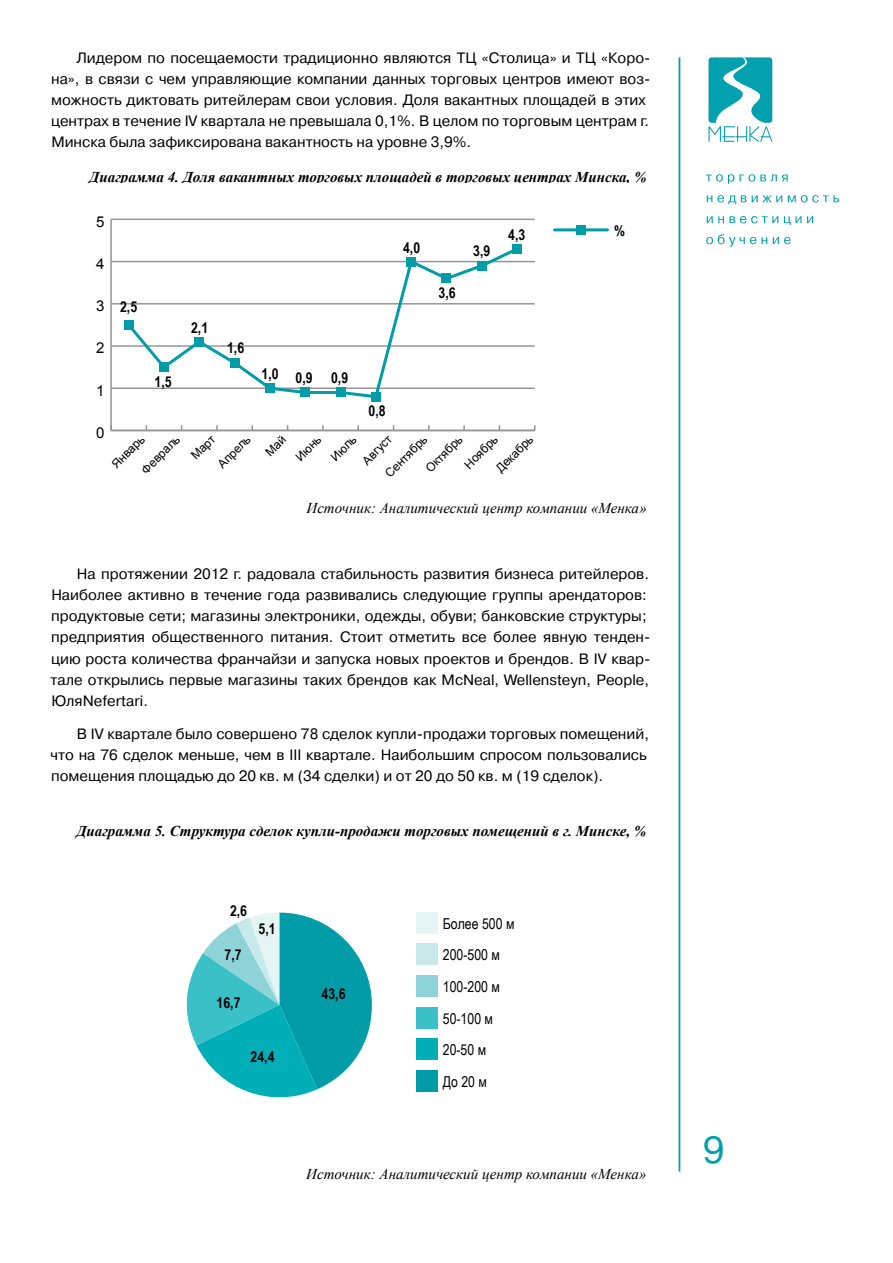
<style>
.page{position:relative;width:893px;height:1263px;background:#fff}
.page>*{position:absolute;margin:0;border:0;box-sizing:border-box;transform-origin:0 0}
.t1{font:37.5px "Pragmatica C";color:#00a0af}
.t2{font:15px/21px "Pragmatica C";color:#000}
.t3{font:italic 700 15px "Times New Roman";color:#000}
.t4{font:italic 15px "Times New Roman";color:#000}
.t5{font:700 15px "Arial Narrow";color:#000}
.t6{font:15px/31.7px "Arial Narrow";color:#000}
.t7{font:15px "Arial";color:#000}
.t8{font:12px "Arial";color:#000}
</style>
<div class="page">
<hr style="left:679px;top:57px;width:1px;height:1114px;background:#00a0af">
<svg style="left:706px;top:174px;width:28px;height:10px"></svg>
<svg style="left:740px;top:174px;width:48px;height:8px"></svg>
<svg style="left:707px;top:195px;width:39px;height:9px"></svg>
<svg style="left:752px;top:195px;width:30px;height:7px"></svg>
<svg style="left:788px;top:195px;width:51px;height:8px"></svg>
<svg style="left:707px;top:216px;width:71px;height:7px"></svg>
<svg style="left:784px;top:216px;width:29px;height:9px"></svg>
<svg style="left:706px;top:234px;width:61px;height:13px"></svg>
<svg style="left:773px;top:237px;width:17px;height:7px"></svg>
<svg style="left:708px;top:57px;width:64px;height:85px"></svg>
<hr style="left:110px;top:219px;width:2px;height:211px;background:#939598">
<hr style="left:111px;top:430px;width:424px;height:1px;background:#939598">
<hr style="left:111px;top:387px;width:424px;height:2px;background:#939598">
<hr style="left:111px;top:345px;width:424px;height:2px;background:#939598">
<hr style="left:111px;top:303px;width:424px;height:2px;background:#939598">
<hr style="left:111px;top:261px;width:424px;height:1px;background:#939598">
<hr style="left:111px;top:219px;width:424px;height:1px;background:#939598">
<hr style="left:554px;top:228px;width:53px;height:3px;background:#009ca7">
<svg style="left:124px;top:321px;width:185px;height:75px"></svg>
<hr style="left:305px;top:391px;width:36px;height:3px;background:#009ca7">
<svg style="left:337px;top:245px;width:184px;height:155px"></svg>
<div style="left:576px;top:225px;width:9px;height:9px;background:#009ca7"></div>
<div style="left:124px;top:320px;width:9px;height:9px;background:#009ca7"></div>
<div style="left:159px;top:363px;width:9px;height:9px;background:#009ca7"></div>
<div style="left:195px;top:337px;width:9px;height:9px;background:#009ca7"></div>
<div style="left:230px;top:358px;width:9px;height:9px;background:#009ca7"></div>
<div style="left:265px;top:384px;width:9px;height:9px;background:#009ca7"></div>
<div style="left:301px;top:388px;width:9px;height:9px;background:#009ca7"></div>
<div style="left:336px;top:388px;width:9px;height:9px;background:#009ca7"></div>
<div style="left:371px;top:392px;width:9px;height:9px;background:#009ca7"></div>
<div style="left:407px;top:257px;width:9px;height:9px;background:#009ca7"></div>
<div style="left:442px;top:274px;width:9px;height:9px;background:#009ca7"></div>
<div style="left:477px;top:261px;width:9px;height:9px;background:#009ca7"></div>
<div style="left:513px;top:244px;width:9px;height:9px;background:#009ca7"></div>
<div style="left:416px;top:912px;width:22px;height:21px;background:#e5f4f4"></div>
<div style="left:416px;top:944px;width:22px;height:21px;background:#c8e9eb"></div>
<div style="left:416px;top:975px;width:22px;height:21px;background:#8dd3d7"></div>
<div style="left:416px;top:1007px;width:22px;height:21px;background:#3ac0c7"></div>
<div style="left:416px;top:1039px;width:22px;height:21px;background:#00aeb8"></div>
<div style="left:416px;top:1070px;width:22px;height:21px;background:#009ca7"></div>
<svg style="left:186px;top:912px;width:186px;height:186px"></svg>
<svg style="left:265px;top:425px;width:23px;height:7px"></svg>
<p class="t2" style="left:51px;top:47px;width:601px;text-indent:25px">Лидером по посещаемости традиционно являются ТЦ «Столица» и ТЦ «Коро&shy;на», в связи с чем управляющие компании данных торговых центров имеют воз&shy;можность диктовать ритейлерам свои условия. Доля вакантных площадей в этих центрах в течение IV квартала не превышала 0,1%. В целом по торговым центрам г.<br>Минска была зафиксирована вакантность на уровне 3,9%.</p>
<p class="t3" style="left:89px;top:167px;width:559px">Диаграмма 4. Доля вакантных торговых площадей в торговых центрах Минска, %</p>
<p class="t7" style="left:96px;top:212px;width:10px">5</p>
<p class="t7" style="left:96px;top:254px;width:10px">4</p>
<p class="t7" style="left:96px;top:296px;width:10px">3</p>
<p class="t7" style="left:96px;top:338px;width:10px">2</p>
<p class="t7" style="left:96px;top:381px;width:10px">1</p>
<p class="t5" style="left:120px;top:295px;width:19px">2,5</p>
<p class="t5" style="left:155px;top:370px;width:19px">1,5</p>
<p class="t5" style="left:191px;top:317px;width:19px">2,1</p>
<p class="t5" style="left:227px;top:337px;width:19px">1,6</p>
<p class="t7" style="left:96px;top:423px;width:10px">0</p>
<p class="t8" style="left:108px;top:461px;width:43px;rotate:-45deg">Январь</p>
<p class="t8" style="left:138px;top:466px;width:50px;rotate:-45deg">Февраль</p>
<p class="t8" style="left:188px;top:452px;width:30px;rotate:-45deg">Март</p>
<p class="t8" style="left:214px;top:460px;width:42px;rotate:-45deg">Апрель</p>
<p class="t5" style="left:403px;top:236px;width:19px">4,0</p>
<p class="t5" style="left:439px;top:282px;width:19px">3,6</p>
<p class="t5" style="left:473px;top:239px;width:19px">3,9</p>
<p class="t5" style="left:508px;top:223px;width:19px">4,3</p>
<p class="t5" style="left:262px;top:367px;width:88px">1,0 0,9 0,9</p>
<p class="t5" style="left:369px;top:399px;width:19px">0,8</p>
<p class="t8" style="left:292px;top:453px;width:32px;rotate:-45deg">Июнь</p>
<p class="t8" style="left:327px;top:453px;width:32px;rotate:-45deg">Июль</p>
<p class="t8" style="left:359px;top:457px;width:38px;rotate:-45deg">Август</p>
<p class="t8" style="left:422px;top:464px;width:48px;rotate:-45deg">Октябрь</p>
<p class="t8" style="left:461px;top:461px;width:43px;rotate:-45deg">Ноябрь</p>
<p class="t8" style="left:382px;top:470px;width:55px;rotate:-45deg">Сентябрь</p>
<p class="t8" style="left:493px;top:465px;width:48px;rotate:-45deg">Декабрь</p>
<p class="t5" style="left:614px;top:219px;width:12px">%</p>
<p class="t4" style="left:306px;top:498px;width:342px">Источник: Аналитический центр компании «Менка»</p>
<p class="t2" style="left:50px;top:564px;width:601px;text-indent:26px">На протяжении 2012 г. радовала стабильность развития бизнеса ритейлеров.<br>Наиболее активно в течение года развивались следующие группы арендаторов: продуктовые сети; магазины электроники, одежды, обуви; банковские структуры; предприятия общественного питания. Стоит отметить все более явную тенден&shy;цию роста количества франчайзи и запуска новых проектов и брендов. В IV квар&shy;тале открылись первые магазины таких брендов как McNeal, Wellensteyn, Peoplе, ЮляNefertari.</p>
<p class="t2" style="left:50px;top:724px;width:600px;text-indent:26px">В IV квартале было совершено 78 сделок купли-продажи торговых помещений, что на 76 сделок меньше, чем в III квартале. Наибольшим спросом пользовались помещения площадью до 20 кв. м (34 сделки) и от 20 до 50 кв. м (19 сделок).</p>
<p class="t3" style="left:76px;top:820px;width:571px">Диаграмма 5. Структура сделок купли-продажи торговых помещений в г. Минске, %</p>
<p class="t5" style="left:230px;top:899px;width:19px">2,6</p>
<p class="t5" style="left:225px;top:943px;width:19px">7,7</p>
<p class="t5" style="left:259px;top:917px;width:19px">5,1</p>
<p class="t5" style="left:217px;top:991px;width:25px">16,7</p>
<p class="t5" style="left:251px;top:1045px;width:25px">24,4</p>
<p class="t5" style="left:322px;top:982px;width:25px">43,6</p>
<p class="t6" style="left:443px;top:907px;width:73px">Более 500 м<br>200-500 м<br>100-200 м<br>50-100 м<br>20-50 м<br>До 20 м</p>
<p class="t4" style="left:306px;top:1163px;width:342px">Источник: Аналитический центр компании «Менка»</p>
<h1 class="t1" style="left:703px;top:1129px;width:23px">9</h1>
</div>
